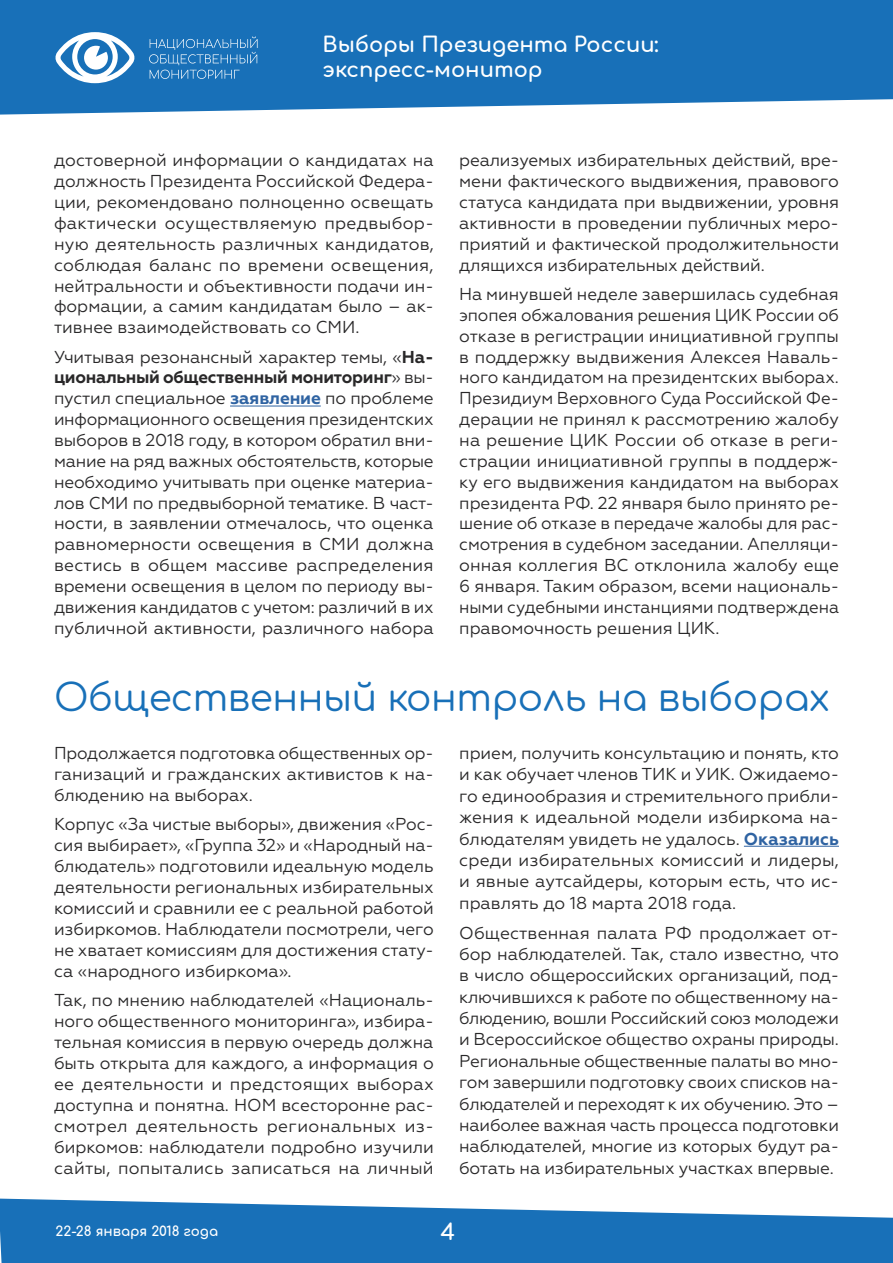
<style>
.page{position:relative;width:893px;height:1263px;background:#fff}
.page>*{position:absolute;margin:0;border:0;box-sizing:border-box;transform-origin:0 0}
.t1{font:37.5px "Comfortaa";letter-spacing:-.01em;color:#1870b8}
.t2{font:700 22.5px "Comfortaa";color:#fff}
.t3{font:700 21px/25.2px "Comfortaa";color:#fff}
.t4{font:17.25px/20.9px "Geometria";color:#292829;text-align:justify}
.t5{font:700 13.5px "Comfortaa";color:#fff}
.s1{font-weight:700}
.s2{font-weight:700;color:#2f63a2}
</style>
<div class="page">
<svg style="left:0;top:0;width:893px;height:115px;background:#297bbd"></svg>
<svg style="left:0;top:1198px;width:893px;height:65px;background:#3c86c3"></svg>
<svg style="left:149px;top:36px;width:109px;height:43px;background:#3481c0"></svg>
<svg style="left:55px;top:32px;width:80px;height:51px"></svg>
<hr style="left:230px;top:406px;width:91px;height:1px;background:#2f63a2">
<hr style="left:744px;top:846px;width:95px;height:1px;background:#2f63a2">
<p class="t3" style="left:323px;top:30px;width:338px">Выборы Президента России: экспресс-монитор</p>
<p class="t4" style="left:54px;top:150px;width:381px">достоверной информации о кандидатах на должность Президента Российской Федера&shy;ции, рекомендовано полноценно освещать фактически осуществляемую предвыбор&shy;ную деятельность различных кандидатов, соблюдая баланс по времени освещения, нейтральности и объективности подачи ин&shy;формации, а самим кандидатам было – ак&shy;тивнее взаимодействовать со СМИ.</p>
<p class="t4" style="left:54px;top:346px;width:381px">Учитывая резонансный характер темы, «<span class="s1">На&shy;циональный общественный мониторинг</span>» вы&shy;пустил специальное <span class="s2">заявление</span> по проблеме информационного освещения президентских выборов в 2018 году, в котором обратил вни&shy;мание на ряд важных обстоятельств, которые необходимо учитывать при оценке материа&shy;лов СМИ по предвыборной тематике. В част&shy;ности, в заявлении отмечалось, что оценка равномерности освещения в СМИ должна вестись в общем массиве распределения времени освещения в целом по периоду вы&shy;движения кандидатов с учетом: различий в их публичной активности, различного набора</p>
<p class="t4" style="left:459px;top:150px;width:381px">реализуемых избирательных действий, вре&shy;мени фактического выдвижения, правового статуса кандидата при выдвижении, уровня активности в проведении публичных меро&shy;приятий и фактической продолжительности длящихся избирательных действий.</p>
<p class="t4" style="left:459px;top:284px;width:381px">На минувшей неделе завершилась судебная эпопея обжалования решения ЦИК России об отказе в регистрации инициативной группы в поддержку выдвижения Алексея Наваль&shy;ного кандидатом на президентских выборах.<br>Президиум Верховного Суда Российской Фе&shy;дерации не принял к рассмотрению жалобу на решение ЦИК России об отказе в реги&shy;страции инициативной группы в поддерж&shy;ку его выдвижения кандидатом на выборах президента РФ. 22 января было принято ре&shy;шение об отказе в передаче жалобы для рас&shy;смотрения в судебном заседании. Апелляци&shy;онная коллегия ВС отклонила жалобу еще 6 января. Таким образом, всеми националь&shy;ными судебными инстанциями подтверждена правомочность решения ЦИК.</p>
<h1 class="t1" style="left:54px;top:663px;width:777px">Общественный контроль на выборах</h1>
<p class="t4" style="left:54px;top:742px;width:381px">Продолжается подготовка общественных ор&shy;ганизаций и гражданских активистов к на&shy;блюдению на выборах.</p>
<p class="t4" style="left:54px;top:814px;width:381px">Корпус «За чистые выборы», движения «Рос&shy;сия выбирает», «Группа 32» и «Народный на&shy;блюдатель» подготовили идеальную модель деятельности региональных избирательных комиссий и сравнили ее с реальной работой избиркомов. Наблюдатели посмотрели, чего не хватает комиссиям для достижения стату&shy;са «народного избиркома».</p>
<p class="t4" style="left:54px;top:990px;width:381px">Так, по мнению наблюдателей «Националь&shy;ного общественного мониторинга», избира&shy;тельная комиссия в первую очередь должна быть открыта для каждого, а информация о ее деятельности и предстоящих выборах доступна и понятна. НОМ всесторонне рас&shy;смотрел деятельность региональных из&shy;биркомов: наблюдатели подробно изучили сайты, попытались записаться на личный</p>
<p class="t4" style="left:459px;top:742px;width:381px;line-height:21.5px">прием, получить консультацию и понять, кто и как обучает членов ТИК и УИК. Ожидаемо&shy;го единообразия и стремительного прибли&shy;жения к идеальной модели избиркома на&shy;блюдателям увидеть не удалось. <span class="s2">Оказались </span>среди избирательных комиссий и лидеры, и явные аутсайдеры, которым есть, что ис&shy;правлять до 18 марта 2018 года.</p>
<p class="t4" style="left:459px;top:922px;width:381px;line-height:21.5px">Общественная палата РФ продолжает от&shy;бор наблюдателей. Так, стало известно, что в число общероссийских организаций, под&shy;ключившихся к работе по общественному на&shy;блюдению, вошли Российский союз молодежи и Всероссийское общество охраны природы.<br>Региональные общественные палаты во мно&shy;гом завершили подготовку своих списков на&shy;блюдателей и переходят к их обучению. Это – наиболее важная часть процесса подготовки наблюдателей, многие из которых будут ра&shy;ботать на избирательных участках впервые.</p>
<p class="t5" style="left:55px;top:1219px;width:164px">22-28 января 2018 года</p>
<h2 class="t2" style="left:441px;top:1211px;width:16px">4</h2>
</div>
